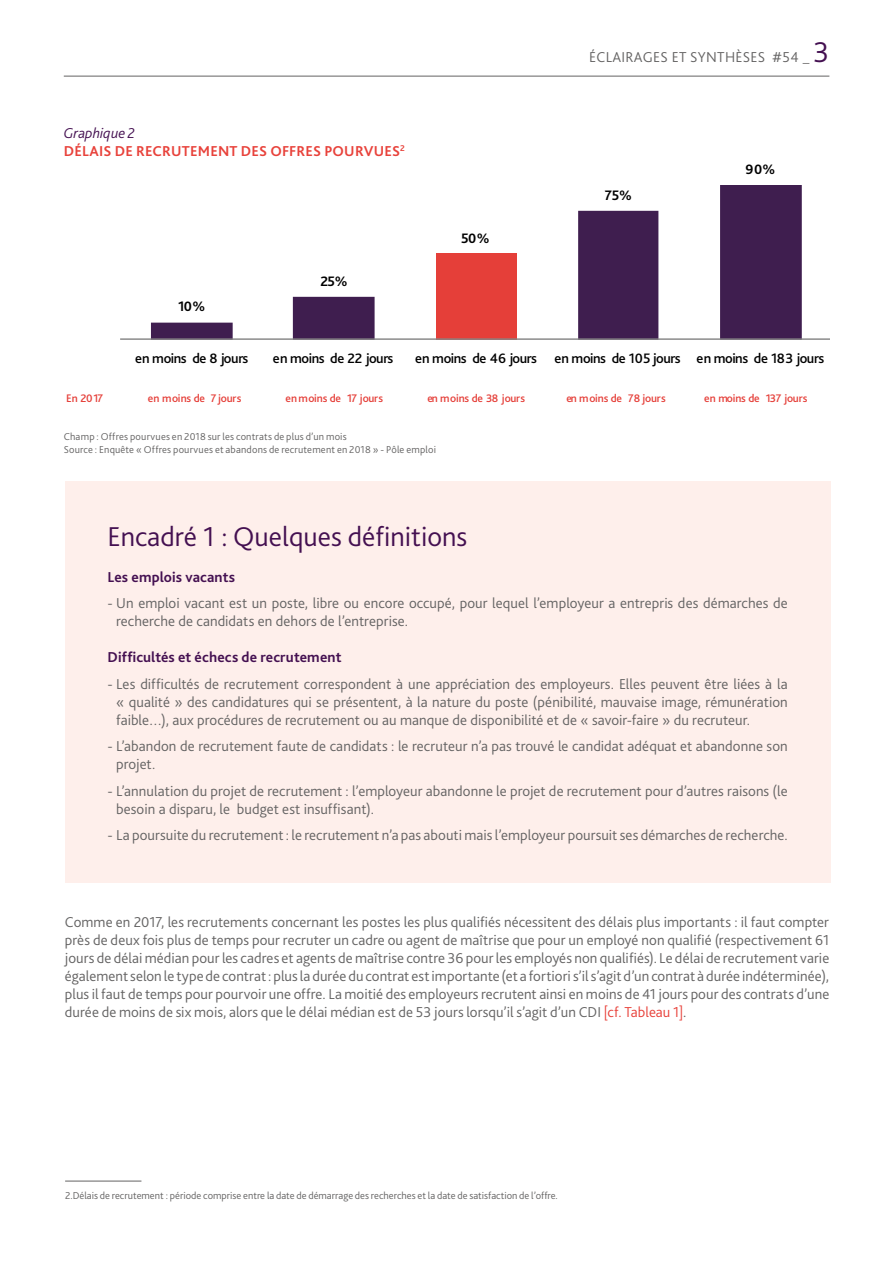
<style>
.page{position:relative;width:893px;height:1263px;background:#fff}
.page>*{position:absolute;margin:0;border:0;box-sizing:border-box;transform-origin:0 0}
.TITRE_ENCADRE_ROSE{font:300 28.5px "Bliss 2";color:#441051}
.TEXTE_INTRO{font:300 15px/18px "Bliss 2";letter-spacing:.005em;color:#646363}
.TITRE_ENCADRE_ROSE-2{font:700 15px "Bliss 2";letter-spacing:.01em;color:#441051}
.t1{font:700 15px "Bliss 2";letter-spacing:.01em;color:#e8423b}
.TEXTE_INTRO-2{font:italic 300 15px "Bliss 2";color:#441051}
.t2{font:500 14.4px "Bliss 2";letter-spacing:-.03em;color:#000}
.t3{font:700 14.4px "Bliss 2";letter-spacing:-.03em;color:#000}
.t4{font:500 11.4px "Bliss 2";letter-spacing:-.025em;color:#e53f39}
.TEXTE_INTRO-3{font:300 10.5px "Bliss 2";letter-spacing:.005em;color:#646363}
.s1{font-size:30px;color:#441051}
.s2{color:#e8423b}
</style>
<div class="page">
<hr style="left:64px;top:76px;width:765px;height:1px;background:#646363">
<svg style="left:151px;top:185px;width:651px;height:153px"></svg>
<hr style="left:120px;top:338px;width:709px;height:2px;background:#868686">
<div style="left:65px;top:481px;width:765px;height:402px;background:#feefeb"></div>
<hr style="left:65px;top:1181px;width:76px;height:1px;background:#646363">
<p class="TEXTE_INTRO-2" style="left:64px;top:124px;width:73px">Graphique 2</p>
<p class="t1" style="left:64px;top:142px;width:343px">DÉLAIS DE RECRUTEMENT DES OFFRES POURVUES<sup>2</sup></p>
<p class="t3" style="left:178px;top:298px;width:29px">10%</p>
<p class="t3" style="left:320px;top:272px;width:29px">25%</p>
<p class="t3" style="left:461px;top:229px;width:30px">50%</p>
<p class="TEXTE_INTRO" style="left:589px;top:48px;width:242px">ÉCLAIRAGES ET SYNTHÈSES #54 _ <span class="s1">3</span></p>
<p class="t3" style="left:605px;top:186px;width:29px">75%</p>
<p class="t3" style="left:745px;top:160px;width:31px">90%</p>
<p class="t2" style="left:135px;top:349px;width:115px">en moins de 8 jours</p>
<p class="t2" style="left:273px;top:349px;width:122px">en moins de 22 jours</p>
<p class="t2" style="left:415px;top:349px;width:411px">en moins de 46 jours en moins de 105 jours en moins de 183 jours</p>
<p class="t4" style="left:66px;top:391px;width:39px">En 2017</p>
<p class="t4" style="left:148px;top:391px;width:95px">en moins de 7 jours</p>
<p class="t4" style="left:285px;top:391px;width:99px">en moins de 17 jours</p>
<p class="t4" style="left:427px;top:391px;width:99px">en moins de 38 jours</p>
<p class="t4" style="left:566px;top:391px;width:101px">en moins de 78 jours</p>
<p class="t4" style="left:704px;top:391px;width:105px">en moins de 137 jours</p>
<p class="TEXTE_INTRO-3" style="left:64px;top:430px;width:284px">Champ : Offres pourvues en 2018 sur les contrats de plus d’un mois</p>
<p class="TEXTE_INTRO-3" style="left:64px;top:443px;width:374px">Source : Enquête « Offres pourvues et abandons de recrutement en 2018 » - Pôle emploi</p>
<p class="TITRE_ENCADRE_ROSE" style="left:107px;top:518px;width:361px">Encadré 1 : Quelques définitions</p>
<p class="TITRE_ENCADRE_ROSE-2" style="left:107px;top:567px;width:129px">Les emplois vacants</p>
<p class="TEXTE_INTRO" style="left:116px;top:594px;width:673px;text-indent:-9px">- Un emploi vacant est un poste, libre ou encore occupé, pour lequel l’employeur a entrepris des démarches de recherche de candidats en dehors de l’entreprise.</p>
<p class="TITRE_ENCADRE_ROSE-2" style="left:107px;top:648px;width:236px">Difficultés et échecs de recrutement</p>
<p class="TEXTE_INTRO" style="left:116px;top:675px;width:673px;text-align:justify;text-indent:-9px">- Les difficultés de recrutement correspondent à une appréciation des employeurs. Elles peuvent être liées à la « qualité » des candidatures qui se présentent, à la nature du poste (pénibilité, mauvaise image, rémunération faible…), aux procédures de recrutement ou au manque de disponibilité et de « savoir-faire » du recruteur.</p>
<p class="TEXTE_INTRO" style="left:116px;top:737px;width:673px;text-indent:-9px">- L’abandon de recrutement faute de candidats : le recruteur n’a pas trouvé le candidat adéquat et abandonne son projet.</p>
<p class="TEXTE_INTRO" style="left:116px;top:782px;width:673px;text-indent:-9px">- L’annulation du projet de recrutement : l’employeur abandonne le projet de recrutement pour d’autres raisons (le besoin a disparu, le budget est insuffisant).</p>
<p class="TEXTE_INTRO" style="left:107px;top:826px;width:682px">- La poursuite du recrutement : le recrutement n’a pas abouti mais l’employeur poursuit ses démarches de recherche.</p>
<p class="TEXTE_INTRO" style="left:65px;top:913px;width:766px;text-align:justify">Comme en 2017, les recrutements concernant les postes les plus qualifiés nécessitent des délais plus importants : il faut compter près de deux fois plus de temps pour recruter un cadre ou agent de maîtrise que pour un employé non qualifié (respectivement 61 jours de délai médian pour les cadres et agents de maîtrise contre 36 pour les employés non qualifiés). Le délai de recrutement varie également selon le type de contrat : plus la durée du contrat est importante (et a fortiori s’il s’agit d’un contrat à durée indéterminée), plus il faut de temps pour pourvoir une offre. La moitié des employeurs recrutent ainsi en moins de 41 jours pour des contrats d’une durée de moins de six mois, alors que le délai médian est de 53 jours lorsqu’il s’agit d’un CDI <span class="s2">[cf. Tableau 1]</span>.</p>
<p class="TEXTE_INTRO-3" style="left:65px;top:1189px;width:494px">2.Délais de recrutement : période comprise entre la date de démarrage des recherches et la date de satisfaction de l’offre.</p>
</div>
